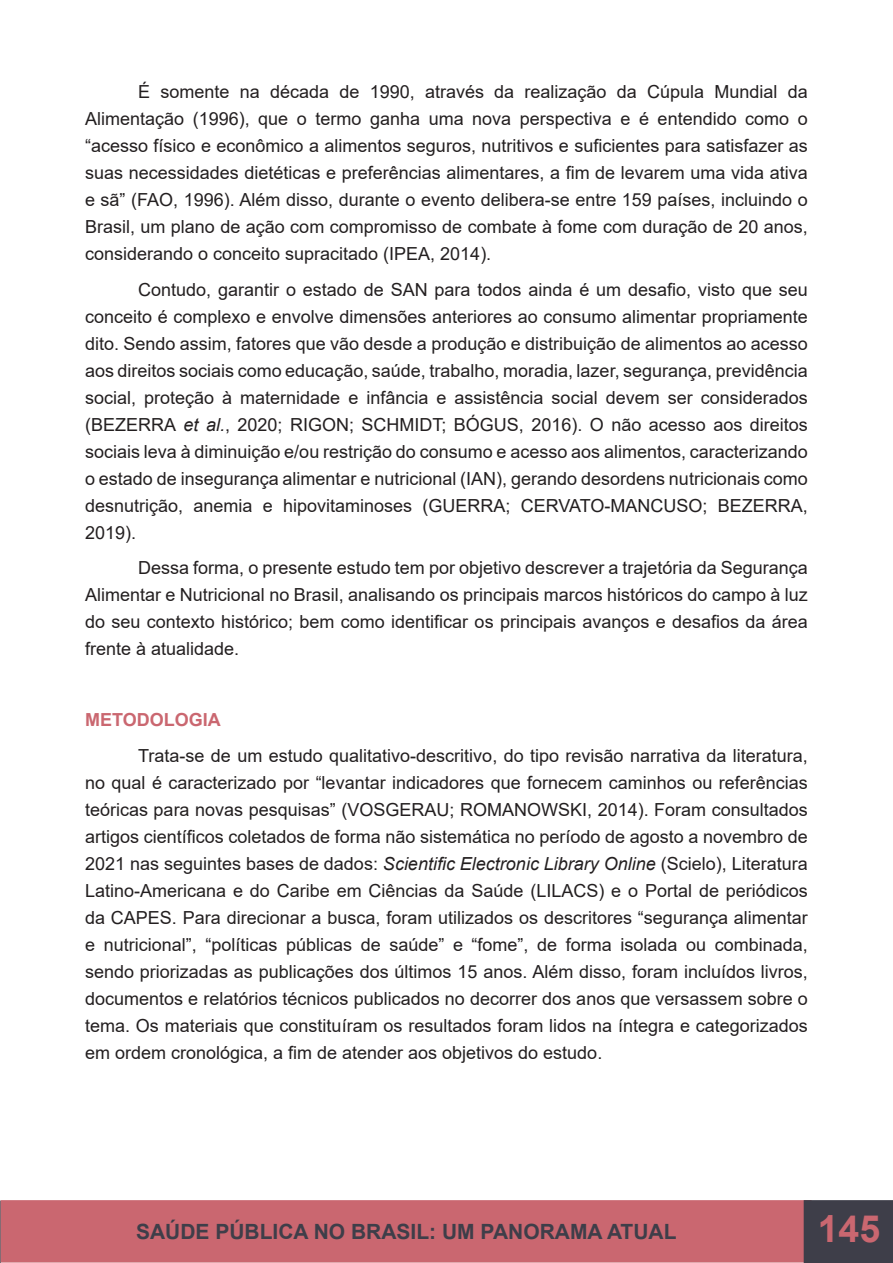
<style>
.page{position:relative;width:893px;height:1263px;background:#fff}
.page>*{position:absolute;margin:0;border:0;box-sizing:border-box;transform-origin:0 0}
.t1{font:700 37.5px "Arial";color:#ca6770}
.t2{font:700 21px "Arial";color:#3e3e49}
.t3{font:18px/27px "Arial";color:#231f20;text-align:justify}
.Título_1{font:700 18px "Arial";color:#ca6770}
.s1{font-style:italic}
</style>
<div class="page">
<svg style="left:0;top:1200px;width:1px;height:63px"></svg>
<div style="left:2px;top:1201px;width:809px;height:61px;background:#ca6770"></div>
<div style="left:1px;top:1200px;width:811px;height:62px;border:2px solid #ca6770"></div>
<div style="left:804px;top:1200px;width:89px;height:63px;background:#3e3e49"></div>
<div style="left:813px;top:1214px;width:72px;height:48px;background:#3e3e49"></div>
<p class="t3" style="left:85px;top:78px;width:724px;text-indent:53px">É somente na década de 1990, através da realização da Cúpula Mundial da Alimentação (1996), que o termo ganha uma nova perspectiva e é entendido como o “acesso físico e econômico a alimentos seguros, nutritivos e suficientes para satisfazer as suas necessidades dietéticas e preferências alimentares, a fim de levarem uma vida ativa e sã” (FAO, 1996). Além disso, durante o evento delibera-se entre 159 países, incluindo o Brasil, um plano de ação com compromisso de combate à fome com duração de 20 anos, considerando o conceito supracitado (IPEA, 2014).</p>
<p class="t3" style="left:85px;top:276px;width:724px;text-indent:53px">Contudo, garantir o estado de SAN para todos ainda é um desafio, visto que seu conceito é complexo e envolve dimensões anteriores ao consumo alimentar propriamente dito. Sendo assim, fatores que vão desde a produção e distribuição de alimentos ao acesso aos direitos sociais como educação, saúde, trabalho, moradia, lazer, segurança, previdência social, proteção à maternidade e infância e assistência social devem ser considerados (BEZERRA <span class="s1">et al.</span>, 2020; RIGON; SCHMIDT; BÓGUS, 2016). O não acesso aos direitos sociais leva à diminuição e/ou restrição do consumo e acesso aos alimentos, caracterizando o estado de insegurança alimentar e nutricional (IAN), gerando desordens nutricionais como desnutrição, anemia e hipovitaminoses (GUERRA; CERVATO-MANCUSO; BEZERRA, 2019).</p>
<p class="t3" style="left:85px;top:554px;width:724px;text-indent:53px">Dessa forma, o presente estudo tem por objetivo descrever a trajetória da Segurança Alimentar e Nutricional no Brasil, analisando os principais marcos históricos do campo à luz do seu contexto histórico; bem como identificar os principais avanços e desafios da área frente à atualidade.</p>
<p class="Título_1" style="left:85px;top:707px;width:137px">METODOLOGIA</p>
<p class="t3" style="left:85px;top:742px;width:724px;text-indent:53px">Trata-se de um estudo qualitativo-descritivo, do tipo revisão narrativa da literatura, no qual é caracterizado por “levantar indicadores que fornecem caminhos ou referências teóricas para novas pesquisas” (VOSGERAU; ROMANOWSKI, 2014). Foram consultados artigos científicos coletados de forma não sistemática no período de agosto a novembro de 2021 nas seguintes bases de dados: <span class="s1">Scientific Electronic Library Online</span> (Scielo), Literatura Latino-Americana e do Caribe em Ciências da Saúde (LILACS) e o Portal de periódicos da CAPES. Para direcionar a busca, foram utilizados os descritores “segurança alimentar e nutricional”, “políticas públicas de saúde” e “fome”, de forma isolada ou combinada, sendo priorizadas as publicações dos últimos 15 anos. Além disso, foram incluídos livros, documentos e relatórios técnicos publicados no decorrer dos anos que versassem sobre o tema. Os materiais que constituíram os resultados foram lidos na íntegra e categorizados em ordem cronológica, a fim de atender aos objetivos do estudo.</p>
<p class="t2" style="left:136px;top:1217px;width:542px">SAÚDE PÚBLICA NO BRASIL: UM PANORAMA ATUAL</p>
<h1 class="t1" style="left:818px;top:1202px;width:64px">145</h1>
</div>
